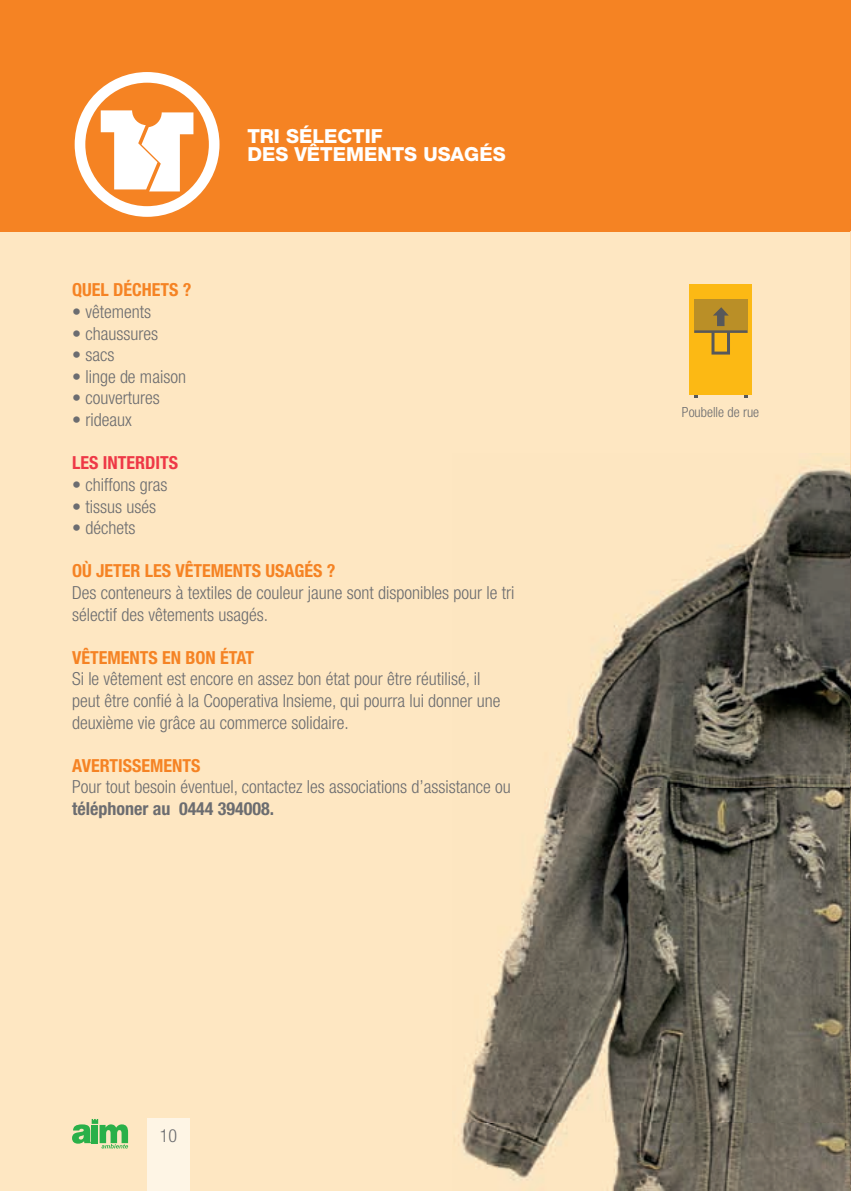
<style>
.page{position:relative;width:851px;height:1191px;background:#fff}
.page>*{position:absolute;margin:0;border:0;box-sizing:border-box;transform-origin:0 0}
.t1{font:800 19.4px/18px "Helvetica Neue LT Std";color:#fff}
.t2{font:300 condensed 18px/21.6px "Helvetica Neue LT Std";color:#6c6d70}
.t3{font:700 condensed 18px "Helvetica Neue LT Std";color:#f58324}
.t4{font:700 condensed 18px "Helvetica Neue LT Std";color:#6c6d70}
.t5{font:700 condensed 18px "Helvetica Neue LT Std";color:#ee3846}
.t6{font:300 condensed 14px "Helvetica Neue LT Std";color:#6c6d70}
</style>
<div class="page">
<div style="left:0;top:231px;width:850px;height:960px;background:#fee7c2"></div>
<img style="left:453px;top:453px;width:398px;height:738px">
<div style="left:0;top:0;width:850px;height:231px;background:#f58323"></div>
<svg style="left:75px;top:72px;width:144px;height:145px"></svg>
<hr style="left:850px;top:231px;width:1px;height:222px;background:#fed7a8">
<svg style="left:850px;top:219px;width:1px;height:12px"></svg>
<svg style="left:743px;top:394px;width:4px;height:3px"></svg>
<div style="left:689px;top:284px;width:63px;height:110px;background:#fcb914"></div>
<div style="left:694px;top:299px;width:53px;height:34px;background:#ba8f27"></div>
<svg style="left:694px;top:307px;width:53px;height:47px"></svg>
<div style="left:147px;top:1119px;width:43px;height:72px;background:#fef5e5"></div>
<svg style="left:72px;top:1119px;width:56px;height:29px;background:#8cc981"></svg>
<p class="t1" style="left:247px;top:127px;width:260px">TRI SÉLECTIF<br>DES VÊTEMENTS USAGÉS</p>
<p class="t3" style="left:72px;top:279px;width:121px">QUEL DÉCHETS ?</p>
<p class="t2" style="left:72px;top:301px;width:81px">• vêtements</p>
<p class="t2" style="left:72px;top:322px;width:87px">• chaussures</p>
<p class="t2" style="left:72px;top:344px;width:44px">• sacs</p>
<p class="t2" style="left:72px;top:365px;width:115px">• linge de maison</p>
<p class="t2" style="left:72px;top:387px;width:89px">• couvertures</p>
<p class="t2" style="left:72px;top:409px;width:61px">• rideaux</p>
<p class="t5" style="left:72px;top:452px;width:107px">LES INTERDITS</p>
<p class="t2" style="left:72px;top:473px;width:97px">• chiffons gras</p>
<p class="t2" style="left:72px;top:495px;width:85px">• tissus usés</p>
<p class="t2" style="left:72px;top:517px;width:65px">• déchets</p>
<p class="t3" style="left:72px;top:560px;width:265px">OÙ JETER LES VÊTEMENTS USAGÉS ?</p>
<p class="t2" style="left:72px;top:581px;width:444px">Des conteneurs à textiles de couleur jaune sont disponibles pour le tri sélectif des vêtements usagés.</p>
<p class="t3" style="left:72px;top:646px;width:183px">VÊTEMENTS EN BON ÉTAT</p>
<p class="t2" style="left:72px;top:668px;width:430px">Si le vêtement est encore en assez bon état pour être réutilisé, il peut être confié à la Cooperativa Insieme, qui pourra lui donner une deuxième vie grâce au commerce solidaire.</p>
<p class="t3" style="left:72px;top:754px;width:130px">AVERTISSEMENTS</p>
<p class="t2" style="left:72px;top:776px;width:440px">Pour tout besoin éventuel, contactez les associations d’assistance ou</p>
<p class="t4" style="left:72px;top:797px;width:203px">téléphoner au 0444 394008.</p>
<p class="t2" style="left:160px;top:1124px;width:19px">10</p>
<p class="t6" style="left:681px;top:404px;width:79px">Poubelle de rue</p>
</div>
